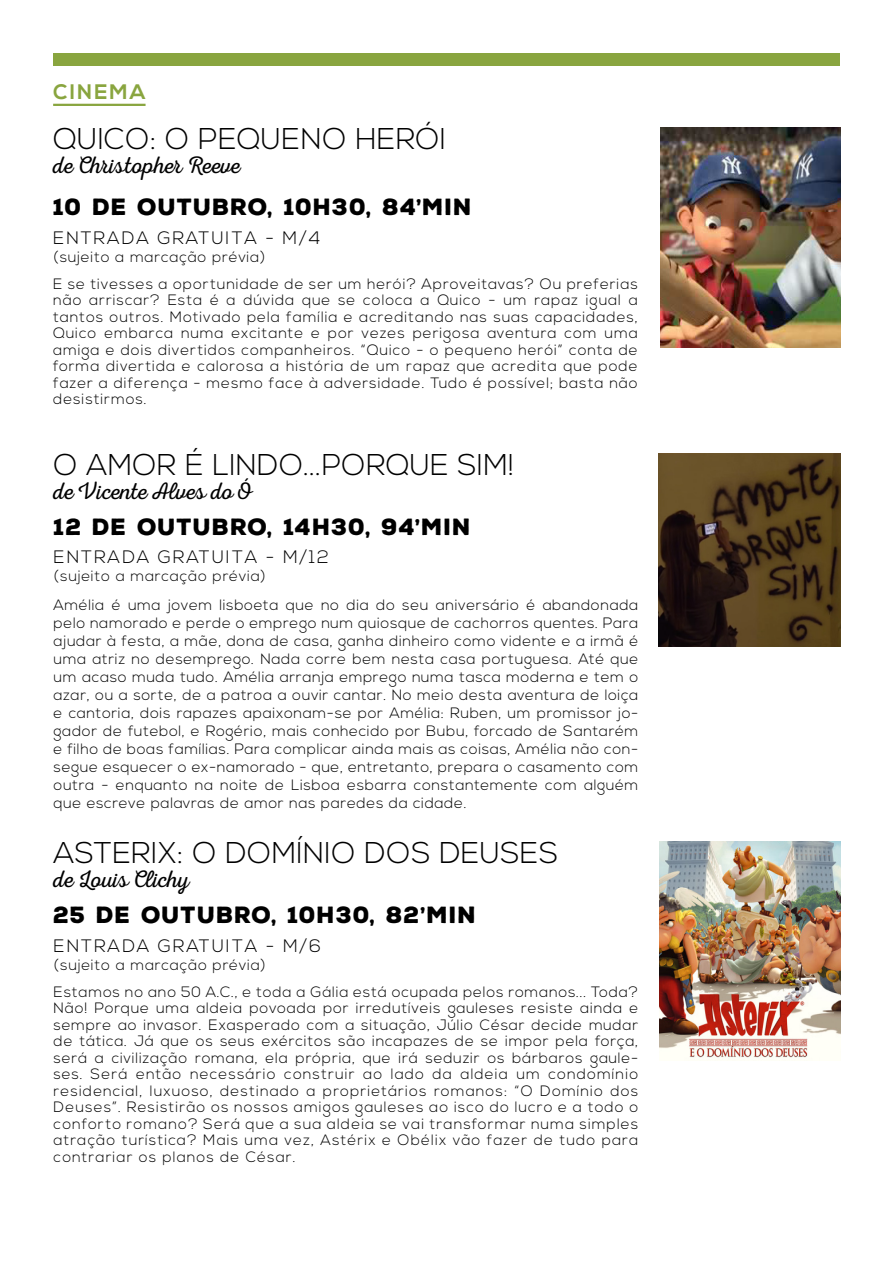
<style>
.page{position:relative;width:893px;height:1263px;background:#fff}
.page>*{position:absolute;margin:0;border:0;box-sizing:border-box;transform-origin:0 0}
.t1{font:300 30px "Nexa";letter-spacing:.01em;color:#000}
.t2{font:24px "Nexa Rust Script L 0";color:#000}
.t3{font:900 22.65px "Nexa Rust Sans";letter-spacing:.04em;color:#000}
.t4{font:700 21px "Nexa";letter-spacing:.1em;color:#89a53f}
.t5{font:300 18px "Nexa";letter-spacing:.1em;color:#000}
.t6{font:300 15px/16.5px "Nexa";letter-spacing:.05em;color:#000}
</style>
<div class="page">
<img style="left:660px;top:127px;width:181px;height:221px">
<img style="left:658px;top:454px;width:183px;height:192px">
<img style="left:659px;top:841px;width:181px;height:220px">
<div style="left:53px;top:53px;width:787px;height:13px;background:#89a53f"></div>
<hr style="left:53px;top:104px;width:93px;height:2px;background:#89a53f">
<h3 class="t4" style="left:53px;top:79px;width:94px">CINEMA</h3>
<h1 class="t1" style="left:53px;top:122px;width:394px">QUICO: O PEQUENO HERÓI</h1>
<h2 class="t2" style="left:53px;top:152px;width:189px">de Christopher Reeve</h2>
<h3 class="t3" style="left:53px;top:192px;width:420px">10 DE OUTUBRO, 10H30, 84’MIN</h3>
<p class="t5" style="left:53px;top:227px;width:269px">ENTRADA GRATUITA - M/4</p>
<p class="t6" style="left:53px;top:244px;width:586px;line-height:27px">(sujeito a marcação prévia)<br>E se tivesses a oportunidade de ser um herói? Aproveitavas? Ou preferias</p>
<p class="t6" style="left:53px;top:293px;width:586px;text-align:justify">não arriscar? Esta é a dúvida que se coloca a Quico - um rapaz igual a tantos outros. Motivado pela família e acreditando nas suas capacidades, Quico embarca numa excitante e por vezes perigosa aventura com uma amiga e dois divertidos companheiros. “Quico - o pequeno herói” conta de forma divertida e calorosa a história de um rapaz que acredita que pode fazer a diferença - mesmo face à adversidade. Tudo é possível; basta não desistirmos.</p>
<h1 class="t1" style="left:54px;top:447px;width:462px">O AMOR É LINDO...PORQUE SIM!</h1>
<h2 class="t2" style="left:54px;top:478px;width:201px">de Vicente Alves do Ó</h2>
<h3 class="t3" style="left:54px;top:511px;width:419px">12 DE OUTUBRO, 14H30, 94’MIN</h3>
<p class="t5" style="left:54px;top:547px;width:277px">ENTRADA GRATUITA - M/12</p>
<p class="t6" style="left:54px;top:563px;width:586px;line-height:28.5px">(sujeito a marcação prévia)<br>Amélia é uma jovem lisboeta que no dia do seu aniversário é abandonada</p>
<p class="t6" style="left:54px;top:614px;width:586px;line-height:18px;text-align:justify">pelo namorado e perde o emprego num quiosque de cachorros quentes. Para ajudar à festa, a mãe, dona de casa, ganha dinheiro como vidente e a irmã é uma atriz no desemprego. Nada corre bem nesta casa portuguesa. Até que um acaso muda tudo. Amélia arranja emprego numa tasca moderna e tem o azar, ou a sorte, de a patroa a ouvir cantar. No meio desta aventura de loiça e cantoria, dois rapazes apaixonam-se por Amélia: Ruben, um promissor jo&shy;gador de futebol, e Rogério, mais conhecido por Bubu, forcado de Santarém e filho de boas famílias. Para complicar ainda mais as coisas, Amélia não con&shy;segue esquecer o ex-namorado - que, entretanto, prepara o casamento com outra - enquanto na noite de Lisboa esbarra constantemente com alguém que escreve palavras de amor nas paredes da cidade.</p>
<h1 class="t1" style="left:54px;top:836px;width:506px">ASTERIX: O DOMÍNIO DOS DEUSES</h1>
<h2 class="t2" style="left:54px;top:866px;width:138px">de Louis Clichy</h2>
<h3 class="t3" style="left:54px;top:900px;width:424px">25 DE OUTUBRO, 10H30, 82’MIN</h3>
<p class="t5" style="left:54px;top:935px;width:269px">ENTRADA GRATUITA - M/6</p>
<p class="t6" style="left:54px;top:952px;width:586px;line-height:27px">(sujeito a marcação prévia)<br>Estamos no ano 50 A.C., e toda a Gália está ocupada pelos romanos... Toda?</p>
<p class="t6" style="left:54px;top:1001px;width:586px;text-align:justify">Não! Porque uma aldeia povoada por irredutíveis gauleses resiste ainda e sempre ao invasor. Exasperado com a situação, Júlio César decide mudar de tática. Já que os seus exércitos são incapazes de se impor pela força, será a civilização romana, ela própria, que irá seduzir os bárbaros gaule&shy;ses. Será então necessário construir ao lado da aldeia um condomínio residencial, luxuoso, destinado a proprietários romanos: “O Domínio dos Deuses”. Resistirão os nossos amigos gauleses ao isco do lucro e a todo o conforto romano? Será que a sua aldeia se vai transformar numa simples atração turística? Mais uma vez, Astérix e Obélix vão fazer de tudo para contrariar os planos de César.</p>
</div>
